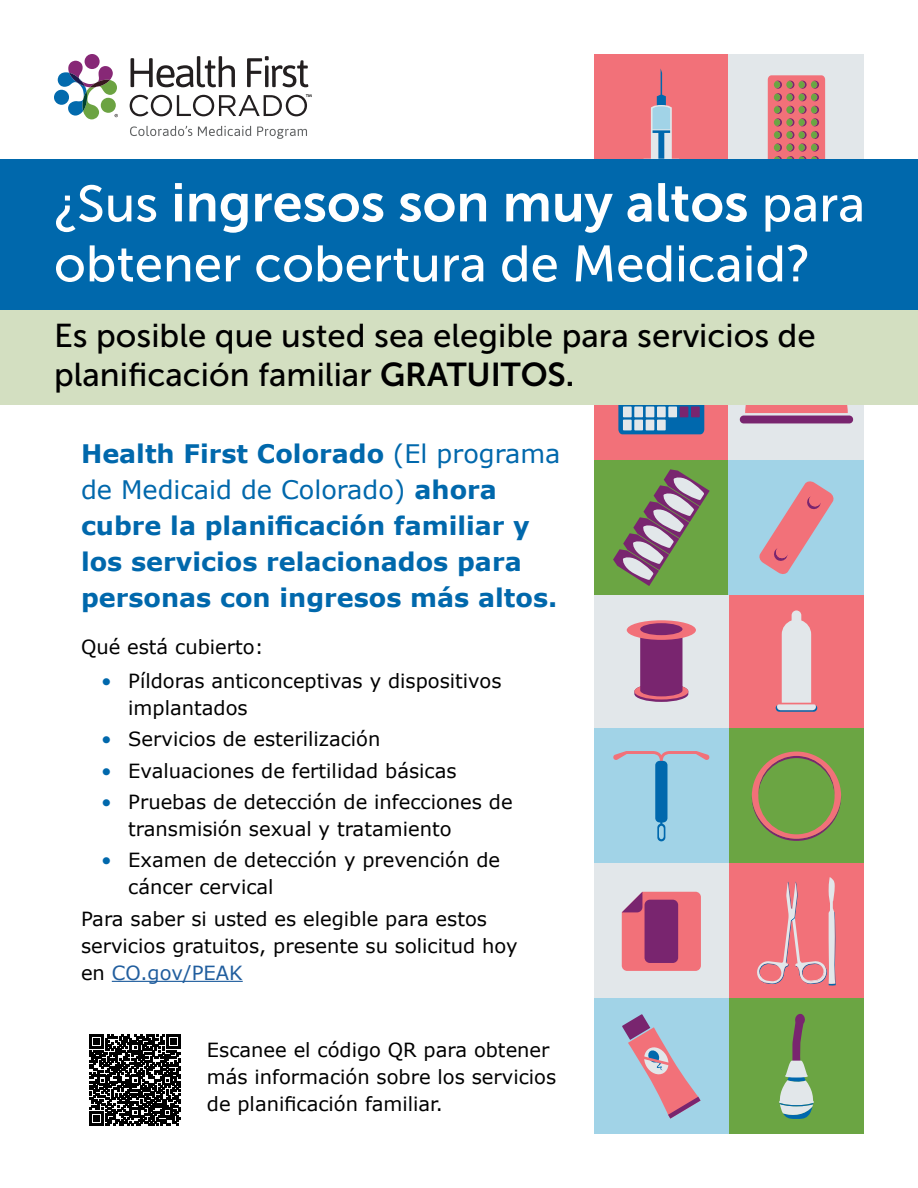
<style>
.page{position:relative;width:918px;height:1188px;background:#fff}
.page>*{position:absolute;margin:0;border:0;box-sizing:border-box;transform-origin:0 0}
.t1{font:54px "Museo Sans 700";color:#fff}
.t2{font:51px "Museo Sans 500";color:#fff}
.Subhead_h2{font:33px/39px "Museo Sans 500";color:#000}
.Subhead_h2-2{font:700 25.5px/36px "Verdana";color:#0068ac}
.Body{font:19.5px/27px "Verdana";color:#000}
.s1{font-family:"Museo Sans 500";font-size:51px}
.s2{font-family:"Museo Sans 700"}
.s3{font-weight:400}
.s4{color:#0068ac}
.s5{color:#215e9e}
</style>
<div class="page">
<div style="left:729px;top:594px;width:135px;height:135px;background:#f27179"></div>
<div style="left:594px;top:594px;width:135px;height:135px;background:#e2e7ea"></div>
<div style="left:729px;top:729px;width:135px;height:135px;background:#6ba543"></div>
<div style="left:594px;top:729px;width:135px;height:135px;background:#a1d3e7"></div>
<div style="left:729px;top:864px;width:135px;height:135px;background:#f27179"></div>
<div style="left:594px;top:864px;width:135px;height:135px;background:#e2e7ea"></div>
<div style="left:729px;top:999px;width:135px;height:135px;background:#6ba543"></div>
<div style="left:594px;top:999px;width:135px;height:135px;background:#a1d3e7"></div>
<svg style="left:776px;top:610px;width:41px;height:102px"></svg>
<svg style="left:752px;top:752px;width:89px;height:89px"></svg>
<svg style="left:613px;top:751px;width:97px;height:90px"></svg>
<svg style="left:757px;top:877px;width:79px;height:109px"></svg>
<svg style="left:779px;top:1014px;width:35px;height:105px"></svg>
<svg style="left:622px;top:892px;width:79px;height:79px;background:#c45979"></svg>
<svg style="left:634px;top:636px;width:54px;height:66px"></svg>
<div style="left:627px;top:620px;width:69px;height:20px;background:#f27179;border-radius:50%"></div>
<div style="left:640px;top:623px;width:42px;height:12px;background:#79256f;border-radius:50%"></div>
<svg style="left:622px;top:1014px;width:79px;height:105px"></svg>
<div style="left:594px;top:55px;width:135px;height:135px;background:#f27179"></div>
<div style="left:729px;top:55px;width:135px;height:135px;background:#e2e7ea"></div>
<div style="left:594px;top:325px;width:135px;height:135px;background:#f27179"></div>
<div style="left:729px;top:325px;width:135px;height:135px;background:#e2e7ea"></div>
<div style="left:594px;top:460px;width:135px;height:134px;background:#6ba543"></div>
<div style="left:729px;top:460px;width:135px;height:134px;background:#a1d3e7"></div>
<div style="left:768px;top:75px;width:57px;height:94px;background:#f27179;border-radius:4px"></div>
<svg style="left:774px;top:81px;width:45px;height:79px"></svg>
<svg style="left:644px;top:68px;width:35px;height:92px"></svg>
<svg style="left:618px;top:405px;width:86px;height:29px;background:#578dbc"></svg>
<div style="left:740px;top:416px;width:113px;height:7px;background:#79256f;border-radius:4px"></div>
<svg style="left:745px;top:405px;width:103px;height:8px"></svg>
<svg style="left:613px;top:469px;width:97px;height:117px"></svg>
<svg style="left:759px;top:481px;width:75px;height:93px"></svg>
<svg style="left:131px;top:56px;width:104px;height:31px"></svg>
<svg style="left:247px;top:56px;width:61px;height:31px"></svg>
<svg style="left:130px;top:126px;width:62px;height:10px"></svg>
<svg style="left:198px;top:126px;width:53px;height:10px"></svg>
<svg style="left:257px;top:127px;width:50px;height:12px"></svg>
<svg style="left:130px;top:94px;width:182px;height:22px"></svg>
<svg style="left:54px;top:54px;width:64px;height:65px"></svg>
<div style="left:0;top:160px;width:918px;height:150px;background:#0068ac"></div>
<div style="left:0;top:310px;width:918px;height:95px;background:#d3dfc1"></div>
<hr style="left:112px;top:981px;width:131px;height:1px;background:#215e9e">
<svg style="left:89px;top:1034px;width:92px;height:92px"></svg>
<p class="t1" style="left:54px;top:173px;width:813px"><span class="s1">¿Sus</span> ingresos son muy altos <span class="s1">para</span></p>
<p class="t2" style="left:54px;top:236px;width:758px">obtener cobertura de Medicaid?</p>
<p class="Subhead_h2" style="left:54px;top:316px;width:763px">Es posible que usted sea elegible para servicios de planificación familiar <span class="s2">GRATUITOS.</span></p>
<p class="Subhead_h2-2" style="left:81px;top:435px;width:481px">Health First Colorado <span class="s3">(El programa de Medicaid de Colorado)</span> ahora cubre la planificación familiar y los servicios relacionados para personas con ingresos más altos.</p>
<p class="Body" style="left:81px;top:634px;width:184px">Qué está cubierto:</p>
<p class="Body" style="left:128px;top:667px;width:375px;text-indent:-27px"><span class="s4">•</span> Píldoras anticonceptivas y dispositivos implantados</p>
<p class="Body" style="left:101px;top:726px;width:281px"><span class="s4">•</span> Servicios de esterilización</p>
<p class="Body" style="left:101px;top:757px;width:357px"><span class="s4">•</span> Evaluaciones de fertilidad básicas</p>
<p class="Body" style="left:128px;top:788px;width:386px;text-indent:-27px"><span class="s4">•</span> Pruebas de detección de infecciones de transmisión sexual y tratamiento</p>
<p class="Body" style="left:128px;top:847px;width:373px;text-indent:-27px"><span class="s4">•</span> Examen de detección y prevención de cáncer cervical</p>
<p class="Body" style="left:81px;top:905px;width:438px">Para saber si usted es elegible para estos servicios gratuitos, presente su solicitud hoy en <span class="s5">CO.gov/PEAK</span></p>
<p class="Body" style="left:207px;top:1037px;width:351px">Escanee el código QR para obtener más información sobre los servicios de planificación familiar.</p>
</div>
